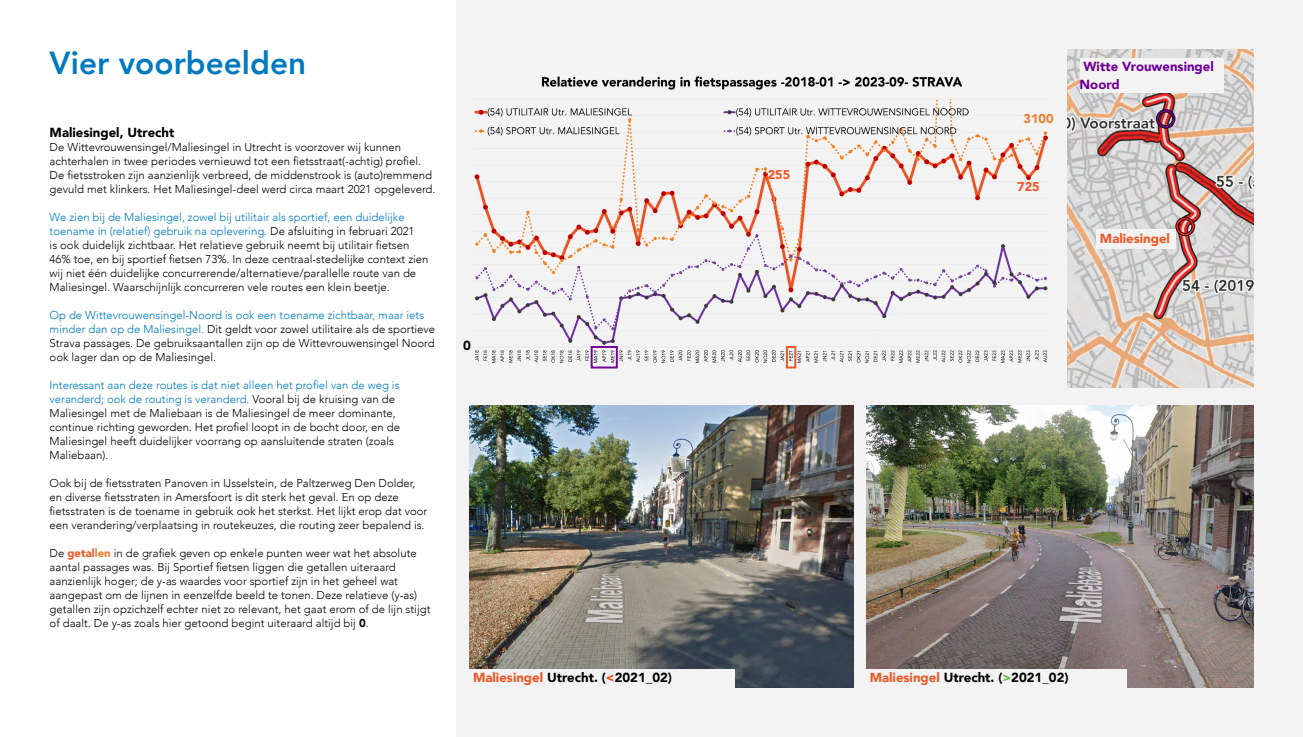
<style>
.page{position:relative;width:1303px;height:737px;background:#fff}
.page>*{position:absolute;margin:0;border:0;box-sizing:border-box;transform-origin:0 0}
.Kop_36{font:800 31.85px "Avenir";color:#017ac1}
.Kop_15{font:900 13.12px "Avenir";color:#000}
.Kop_15-2{font:900 13.12px/17.5px "Avenir";color:#700098}
.Kop_15-3{font:900 13.12px "Avenir";color:#ee5828}
.Kop_20{font:900 12.69px "Avenir";color:#ee5828}
.Kop_20-2{font:900 12.69px "Avenir";color:#ed7d2e}
.Alinea_13_-_16{font:300 11.38px/14px "Avenir";color:#000}
.s1{color:#017ac1}
.s2{font-weight:900;color:#ee5828}
.s3{font-weight:900;color:#ed7d2e}
.s4{font-weight:900}
.s5{color:#ee5828}
.s6{color:#68bd40}
</style>
<div class="page">
<div style="left:456px;top:0;width:846px;height:737px;background:#f2f3f2"></div>
<img style="left:469px;top:406px;width:384px;height:281px">
<img style="left:866px;top:406px;width:387px;height:281px">
<img style="left:1067px;top:50px;width:186px;height:337px">
<div style="left:1175px;top:217px;width:19px;height:19px;border:3px solid #000;border-radius:50%"></div>
<div style="left:1155px;top:109px;width:20px;height:20px;border:3px solid #000;border-radius:50%"></div>
<div style="left:1176px;top:218px;width:17px;height:17px;border:2px solid #ef2520;border-radius:50%"></div>
<div style="left:1156px;top:110px;width:18px;height:18px;border:2px solid #700098;border-radius:50%"></div>
<div style="left:469px;top:668px;width:266px;height:19px;background:#f2f3f2"></div>
<div style="left:865px;top:668px;width:261px;height:19px;background:#f2f3f2"></div>
<div style="left:1095px;top:229px;width:80px;height:20px;background:#f2f3f2"></div>
<div style="left:1079px;top:58px;width:144px;height:35px;background:#f2f3f2"></div>
<img style="left:474px;top:76px;width:574px;height:293px">
<div style="left:785px;top:346px;width:11px;height:22px;border:2px solid #ee5728"></div>
<div style="left:590px;top:346px;width:27px;height:22px;border:2px solid #700098"></div>
<p class="Kop_36" style="left:50px;top:38px;width:258px">Vier voorbeelden</p>
<p class="Kop_15" style="left:50px;top:121px;width:126px">Maliesingel, Utrecht</p>
<p class="Alinea_13_-_16" style="left:50px;top:140px;width:387px">De Wittevrouwensingel/Maliesingel in Utrecht is voorzover wij kunnen achterhalen in twee periodes vernieuwd tot een fietsstraat(-achtig) profiel.<br>De fietsstroken zijn aanzienlijk verbreed, de middenstrook is (auto)remmend gevuld met klinkers. Het Maliesingel-deel werd circa maart 2021 opgeleverd.</p>
<p class="Alinea_13_-_16" style="left:50px;top:210px;width:380px"><span class="s1">We zien bij de Maliesingel, zowel bij utilitair als sportief, een duidelijke toename in (relatief) gebruik na oplevering.</span> De afsluiting in februari 2021<br>is ook duidelijk zichtbaar. Het relatieve gebruik neemt bij utilitair fietsen 46% toe, en bij sportief fietsen 73%. In deze centraal-stedelijke context zien wij niet één duidelijke concurrerende/alternatieve/parallelle route van de Maliesingel. Waarschijnlijk concurreren vele routes een klein beetje.</p>
<p class="Alinea_13_-_16" style="left:50px;top:308px;width:387px"><span class="s1">Op de Wittevrouwensingel-Noord is ook een toename zichtbaar, maar iets minder dan op de Maliesingel.</span> Dit geldt voor zowel utilitaire als de sportieve Strava passages. De gebruiksaantallen zijn op de Wittevrouwensingel Noord ook lager dan op de Maliesingel.</p>
<p class="Alinea_13_-_16" style="left:50px;top:378px;width:352px"><span class="s1">Interessant aan deze routes is dat niet alleen het profiel van de weg is veranderd; ook de routing is veranderd.</span> Vooral bij de kruising van de Maliesingel met de Maliebaan is de Maliesingel de meer dominante, continue richting geworden. Het profiel loopt in de bocht door, en de Maliesingel heeft duidelijker voorrang op aansluitende straten (zoals Maliebaan).</p>
<p class="Alinea_13_-_16" style="left:50px;top:476px;width:379px">Ook bij de fietsstraten Panoven in IJsselstein, de Paltzerweg Den Dolder, en diverse fietsstraten in Amersfoort is dit sterk het geval. En op deze fietsstraten is de toename in gebruik ook het sterkst. Het lijkt erop dat voor een verandering/verplaatsing in routekeuzes, die routing zeer bepalend is.</p>
<p class="Alinea_13_-_16" style="left:50px;top:546px;width:382px">De <span class="s2">getal</span><span class="s3">len</span> in de grafiek geven op enkele punten weer wat het absolute aantal passages was. Bij Sportief fietsen liggen die getallen uiteraard aanzienlijk hoger; de y-as waardes voor sportief zijn in het geheel wat aangepast om de lijnen in eenzelfde beeld te tonen. Deze relatieve (y-as) getallen zijn opzichzelf echter niet zo relevant, het gaat erom of de lijn stijgt of daalt. De y-as zoals hier getoond begint uiteraard altijd bij <span class="s4">0</span>.</p>
<p class="Kop_15" style="left:463px;top:334px;width:9px">0</p>
<p class="Kop_20" style="left:767px;top:164px;width:24px">255</p>
<p class="Kop_20-2" style="left:1023px;top:108px;width:32px">3100</p>
<p class="Kop_20" style="left:1017px;top:176px;width:24px">725</p>
<p class="Kop_15-2" style="left:1079px;top:58px;width:136px">Witte Vrouwensingel<br>Noord</p>
<p class="Kop_15-3" style="left:1099px;top:227px;width:72px">Maliesingel</p>
<p class="Kop_15" style="left:473px;top:666px;width:200px"><span class="s5">Maliesingel</span> Utrecht. (<span class="s5">&lt;</span>2021_02)</p>
<p class="Kop_15" style="left:869px;top:666px;width:200px"><span class="s5">Maliesingel</span> Utrecht. (<span class="s6">&gt;</span>2021_02)</p>
</div>
